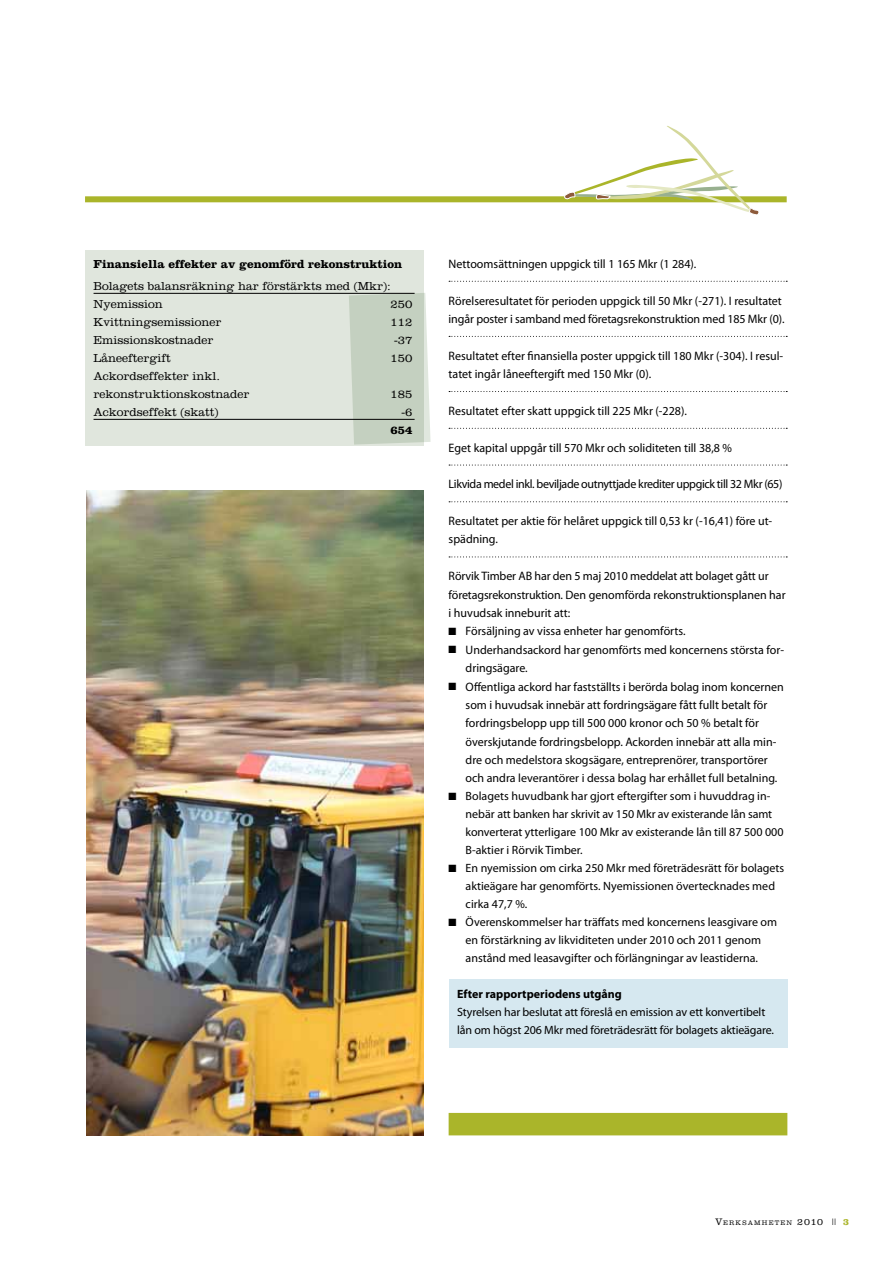
<style>
.page{position:relative;width:893px;height:1263px;background:#fff}
.page>*{position:absolute;margin:0;border:0;box-sizing:border-box;transform-origin:0 0}
.t1{font:12.3px/18.5px "Myriad Pro";color:#000}
.t2{font:12.3px "Myriad Pro";letter-spacing:-.03em;color:#000}
.t3{font:12px/18px "Myriad Pro";color:#000}
.t4{font:300 12px/18px "Clarendon";color:#000}
.t5{font:700 12px "Clarendon";color:#000}
.t6{font:700 12px "Myriad Pro";color:#000}
.t7{font:300 6.9px "Clarendon";letter-spacing:.17em;color:#000}
.s1{font-size:12.3px}
.s2{font-size:9.75px}
.s3{font-weight:700;font-size:9.75px;color:#aab52a}
</style>
<div class="page">
<div style="left:85px;top:250px;width:338px;height:196px;background:#e0e6dd"></div>
<svg style="left:449px;top:281px;width:338px;height:1px"></svg>
<svg style="left:449px;top:336px;width:338px;height:1px"></svg>
<svg style="left:449px;top:391px;width:338px;height:1px"></svg>
<svg style="left:449px;top:428px;width:338px;height:1px"></svg>
<svg style="left:449px;top:465px;width:338px;height:1px"></svg>
<svg style="left:449px;top:501px;width:338px;height:1px"></svg>
<svg style="left:449px;top:556px;width:338px;height:1px"></svg>
<hr style="left:94px;top:293px;width:321px;height:1px;background:#000">
<hr style="left:94px;top:419px;width:321px;height:1px;background:#000">
<div style="left:85px;top:196px;width:702px;height:6px;background:#aab52a"></div>
<svg style="left:349px;top:293px;width:82px;height:152px;background:#c6d1c3"></svg>
<div style="left:449px;top:979px;width:338px;height:69px;background:#d6e8f0"></div>
<img style="left:86px;top:490px;width:337px;height:645px">
<svg style="left:564px;top:126px;width:195px;height:89px"></svg>
<div style="left:449px;top:1113px;width:338px;height:22px;background:#aab52a"></div>
<p class="t5" style="left:94px;top:257px;width:310px">Finansiella effekter av genomförd rekonstruktion</p>
<p class="t4" style="left:94px;top:277px;width:299px">Bolagets balansräkning har förstärkts med (Mkr):<br>Nyemission</p>
<p class="t4" style="left:390px;top:295px;width:23px">250</p>
<p class="t4" style="left:94px;top:313px;width:130px">Kvittningsemissioner</p>
<p class="t4" style="left:390px;top:313px;width:23px">112</p>
<p class="t4" style="left:94px;top:331px;width:122px">Emissionskostnader</p>
<p class="t4" style="left:394px;top:331px;width:20px">-37</p>
<p class="t4" style="left:94px;top:349px;width:79px">Låneeftergift</p>
<p class="t4" style="left:390px;top:349px;width:23px">150</p>
<p class="t4" style="left:94px;top:367px;width:158px">Ackordseffekter inkl. rekonstruktionskostnader</p>
<p class="t4" style="left:390px;top:385px;width:23px">185</p>
<p class="t4" style="left:94px;top:403px;width:127px">Ackordseffekt (skatt)</p>
<p class="t4" style="left:401px;top:403px;width:12px">-6</p>
<p class="t5" style="left:390px;top:423px;width:23px">654</p>
<p class="t1" style="left:449px;top:254px;width:249px">Nettoomsättningen uppgick till 1 165 Mkr (1 284).</p>
<p class="t1" style="left:449px;top:291px;width:337px">Rörelseresultatet för perioden uppgick till 50 Mkr (-271). I resultatet ingår poster i samband med företagsrekonstruktion med 185 Mkr (0).</p>
<p class="t1" style="left:449px;top:346px;width:336px">Resultatet efter finansiella poster uppgick till 180 Mkr (-304). I resul&shy;tatet ingår låneeftergift med 150 Mkr (0).</p>
<p class="t1" style="left:449px;top:401px;width:240px">Resultatet efter skatt uppgick till 225 Mkr (-228).</p>
<p class="t1" style="left:449px;top:438px;width:285px">Eget kapital uppgår till 570 Mkr och soliditeten till 38,8 %</p>
<p class="t2" style="left:449px;top:477px;width:335px">Likvida medel inkl. beviljade outnyttjade krediter uppgick till 32 Mkr (65)</p>
<p class="t1" style="left:449px;top:511px;width:325px">Resultatet per aktie för helåret uppgick till 0,53 kr (-16,41) före ut&shy;spädning.</p>
<p class="t1" style="left:449px;top:567px;width:338px">Rörvik Timber AB har den 5 maj 2010 meddelat att bolaget gått ur företagsrekonstruktion. Den genomförda rekonstruktionsplanen har i huvudsak inneburit att:</p>
<p class="t1" style="left:449px;top:622px;width:238px">■ Försäljning av vissa enheter har genomförts.</p>
<p class="t1" style="left:466px;top:640px;width:320px;text-indent:-17px">■ Underhandsackord har genomförts med koncernens största for&shy;dringsägare.</p>
<p class="t1" style="left:466px;top:677px;width:320px;text-indent:-17px">■ Offentliga ackord har fastställts i berörda bolag inom koncernen som i huvudsak innebär att fordringsägare fått fullt betalt för fordringsbelopp upp till 500 000 kronor och 50 % betalt för överskjutande fordringsbelopp. Ackorden innebär att alla min&shy;dre och medelstora skogsägare, entreprenörer, transportörer</p>
<p class="t3" style="left:466px;top:769px;width:313px"><span class="s1">och andra</span> leverantörer i dessa bolag har erhållet full betalning.</p>
<p class="t3" style="left:466px;top:787px;width:319px;text-indent:-17px">■ Bolagets huvudbank har gjort eftergifter som i huvuddrag in&shy;nebär att banken har skrivit av 150 Mkr av existerande lån samt konverterat ytterligare 100 Mkr av existerande lån till 87 500 000<br>B-aktier i Rörvik Timber.</p>
<p class="t3" style="left:466px;top:859px;width:320px;text-indent:-17px">■ En nyemission om cirka 250 Mkr med företrädesrätt för bolagets aktieägare har genomförts. Nyemissionen övertecknades med cirka 47,7 %.</p>
<p class="t3" style="left:449px;top:913px;width:330px;text-align:center">■ Överenskommelser har träffats med koncernens leasgivare om en förstärkning av likviditeten under 2010 och 2011 genom anstånd med leasavgifter och förlängningar av leastiderna.</p>
<p class="t6" style="left:457px;top:986px;width:166px">Efter rapportperiodens utgång</p>
<p class="t3" style="left:457px;top:1003px;width:318px">Styrelsen har beslutat att föreslå en emission av ett konvertibelt lån om högst 206 Mkr med företrädesrätt för bolagets aktieägare.</p>
<p class="t7" style="left:715px;top:1219px;width:136px"><span class="s2">V</span>ERKSAMHETEN <span class="s2">2010</span> <span class="s2">||</span> <span class="s3">3</span></p>
</div>
